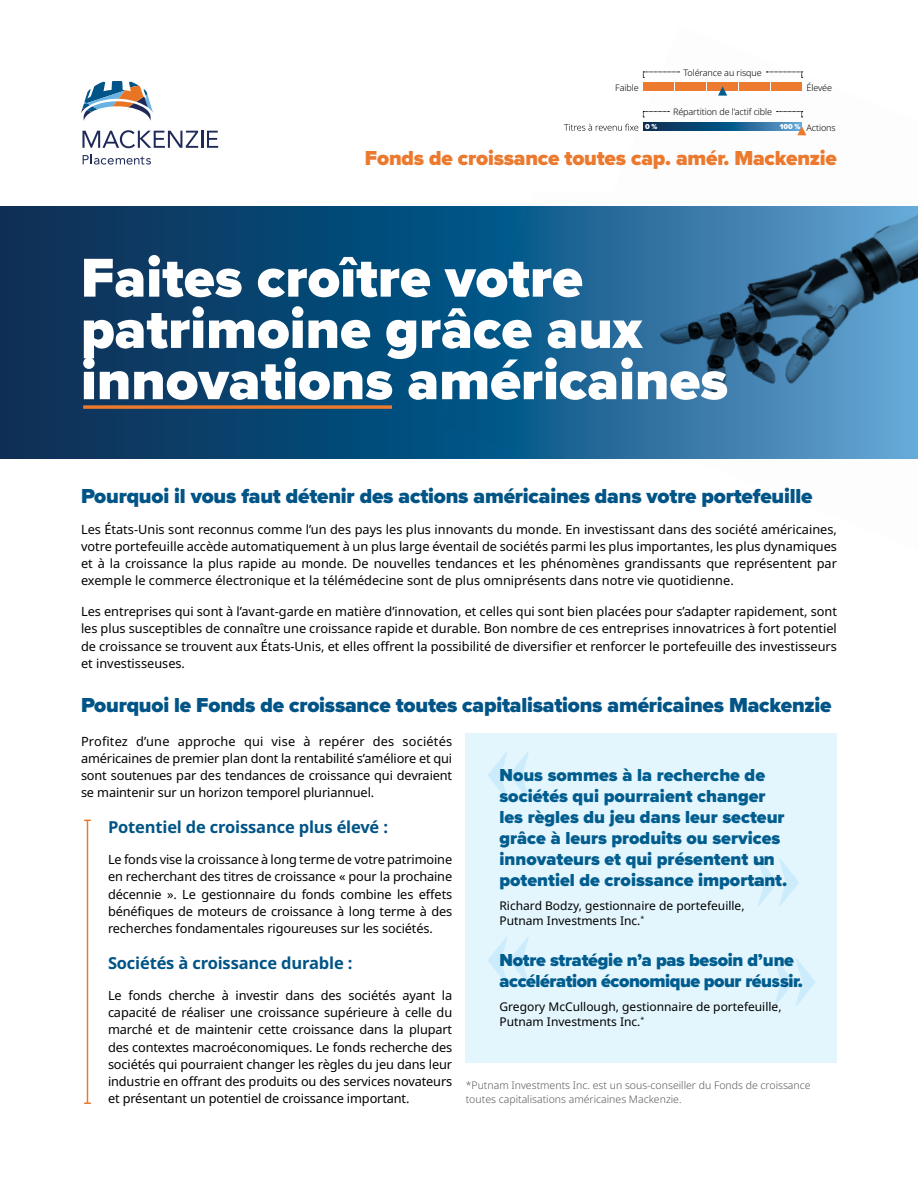
<style>
.page{position:relative;width:918px;height:1188px;background:#fff}
.page>*{position:absolute;margin:0;border:0;box-sizing:border-box;transform-origin:0 0}
.H1_new{font:900 56.7px/51.3px "Proxima Nova";color:#fff}
.t1{font:900 21px "Proxima Nova";letter-spacing:-.01em;color:#005486}
.body_copy{font:900 21px "Proxima Nova";letter-spacing:-.01em;color:#eb7a2f}
.Paragraph_Style_1{font:900 18px/21px "Proxima Nova";color:#005d8e}
.Paragraph_Style_1-2{font:900 18px/21px "Proxima Nova";letter-spacing:-.025em;color:#005d8e}
.t2{font:700 16.5px "Noto Sans";letter-spacing:-.01em;color:#005486}
.body_copy-2{font:12.75px/17.2px "Noto Sans";letter-spacing:-.01em;color:#000;text-align:justify}
.Paragraph_Style_1-3{font:12px/15px "Noto Sans";color:#000}
.legal{font:300 10.5px/13.5px "Noto Sans";color:#58595b}
.t3{font:300 9px "Noto Sans";letter-spacing:-.01em;color:#000}
.t4{font:900 7.5px "Proxima Nova";color:#fff}
</style>
<div class="page">
<svg style="left:0;top:207px;width:918px;height:252px;background:#1b5884"></svg>
<svg style="left:83px;top:405px;width:309px;height:4px"></svg>
<svg style="left:81px;top:81px;width:72px;height:40px"></svg>
<svg style="left:82px;top:130px;width:136px;height:18px"></svg>
<svg style="left:83px;top:154px;width:68px;height:11px"></svg>
<div style="left:643px;top:82px;width:31px;height:9px;background:#ec7a2f"></div>
<div style="left:675px;top:82px;width:31px;height:9px;background:#ec7a2f"></div>
<div style="left:707px;top:82px;width:31px;height:9px;background:#ec7a2f"></div>
<div style="left:739px;top:82px;width:31px;height:9px;background:#ec7a2f"></div>
<div style="left:771px;top:82px;width:31px;height:9px;background:#ec7a2f"></div>
<svg style="left:766px;top:72px;width:37px;height:6px"></svg>
<svg style="left:643px;top:72px;width:37px;height:6px"></svg>
<svg style="left:718px;top:86px;width:9px;height:10px"></svg>
<svg style="left:643px;top:122px;width:159px;height:8px"></svg>
<svg style="left:564px;top:124px;width:74px;height:7px"></svg>
<svg style="left:777px;top:111px;width:26px;height:7px"></svg>
<svg style="left:643px;top:111px;width:26px;height:7px"></svg>
<svg style="left:797px;top:126px;width:9px;height:9px"></svg>
<hr style="left:87px;top:820px;width:1px;height:283px;background:#eb7a2f">
<svg style="left:84px;top:1102px;width:7px;height:2px"></svg>
<div style="left:466px;top:734px;width:371px;height:329px;background:#e3f5fd"></div>
<svg style="left:488px;top:752px;width:41px;height:47px"></svg>
<svg style="left:774px;top:958px;width:41px;height:48px"></svg>
<svg style="left:488px;top:937px;width:41px;height:47px"></svg>
<svg style="left:758px;top:859px;width:41px;height:47px"></svg>
<p class="t3" style="left:683px;top:66px;width:80px">Tolérance au risque</p>
<p class="t3" style="left:615px;top:81px;width:25px">Faible</p>
<p class="t3" style="left:807px;top:81px;width:27px">Élevée</p>
<p class="t3" style="left:673px;top:106px;width:101px">Répartition de l’actif cible</p>
<p class="body_copy" style="left:365px;top:142px;width:474px">Fonds de croissance toutes cap. amér. Mackenzie</p>
<p class="t4" style="left:645px;top:120px;width:14px">0 %</p>
<p class="t3" style="left:780px;top:121px;width:57px"><sup>100</sup> <sup>%</sup> Actions</p>
<h1 class="H1_new" style="left:81px;top:252px;width:649px">Faites croître votre patrimoine grâce aux innovations américaines</h1>
<h2 class="t1" style="left:81px;top:480px;width:733px">Pourquoi il vous faut détenir des actions américaines dans votre portefeuille</h2>
<p class="body_copy-2" style="left:81px;top:521px;width:758px">Les États-Unis sont reconnus comme l’un des pays les plus innovants du monde. En investissant dans des société américaines, votre portefeuille accède automatiquement à un plus large éventail de sociétés parmi les plus importantes, les plus dynamiques et à la croissance la plus rapide au monde. De nouvelles tendances et les phénomènes grandissants que représentent par exemple le commerce électronique et la télémédecine sont de plus omniprésents dans notre vie quotidienne.</p>
<p class="body_copy-2" style="left:81px;top:603px;width:758px">Les entreprises qui sont à l’avant-garde en matière d’innovation, et celles qui sont bien placées pour s’adapter rapidement, sont les plus susceptibles de connaître une croissance rapide et durable. Bon nombre de ces entreprises innovatrices à fort potentiel de croissance se trouvent aux États-Unis, et elles offrent la possibilité de diversifier et renforcer le portefeuille des investisseurs et investisseuses.</p>
<h2 class="t1" style="left:81px;top:690px;width:752px">Pourquoi le Fonds de croissance toutes capitalisations américaines Mackenzie</h2>
<p class="body_copy-2" style="left:81px;top:733px;width:373px">Profitez d’une approche qui vise à repérer des sociétés américaines de premier plan dont la rentabilité s’améliore et qui sont soutenues par des tendances de croissance qui devraient se maintenir sur un horizon temporel pluriannuel.</p>
<h3 class="t2" style="left:108px;top:816px;width:282px">Potentiel de croissance plus élevé :</h3>
<p class="body_copy-2" style="left:108px;top:851px;width:346px">Le fonds vise la croissance à long terme de votre patrimoine en recherchant des titres de croissance « pour la prochaine décennie ». Le gestionnaire du fonds combine les effets bénéfiques de moteurs de croissance à long terme à des recherches fondamentales rigoureuses sur les sociétés.</p>
<h3 class="t2" style="left:108px;top:951px;width:246px">Sociétés à croissance durable :</h3>
<p class="body_copy-2" style="left:108px;top:987px;width:346px">Le fonds cherche à investir dans des sociétés ayant la capacité de réaliser une croissance supérieure à celle du marché et de maintenir cette croissance dans la plupart des contextes macroéconomiques. Le fonds recherche des sociétés qui pourraient changer les règles du jeu dans leur industrie en offrant des produits ou des services novateurs et présentant un potentiel de croissance important.</p>
<p class="Paragraph_Style_1" style="left:500px;top:765px;width:289px">Nous sommes à la recherche de sociétés qui pourraient changer les règles du jeu dans leur secteur grâce à leurs produits ou services innovateurs et qui présentent un potentiel de croissance important.</p>
<p class="Paragraph_Style_1-3" style="left:500px;top:899px;width:247px">Richard Bodzy, gestionnaire de portefeuille,<br>Putnam Investments Inc.<sup>*</sup></p>
<p class="Paragraph_Style_1-2" style="left:500px;top:950px;width:305px">Notre stratégie n’a pas besoin d’une accélération économique pour réussir.</p>
<p class="Paragraph_Style_1-3" style="left:500px;top:999px;width:284px">Gregory McCullough, gestionnaire de portefeuille,<br>Putnam Investments Inc.<sup>*</sup></p>
<p class="legal" style="left:466px;top:1079px;width:346px">*Putnam Investments Inc. est un sous-conseiller du Fonds de croissance toutes capitalisations américaines Mackenzie.</p>
</div>
